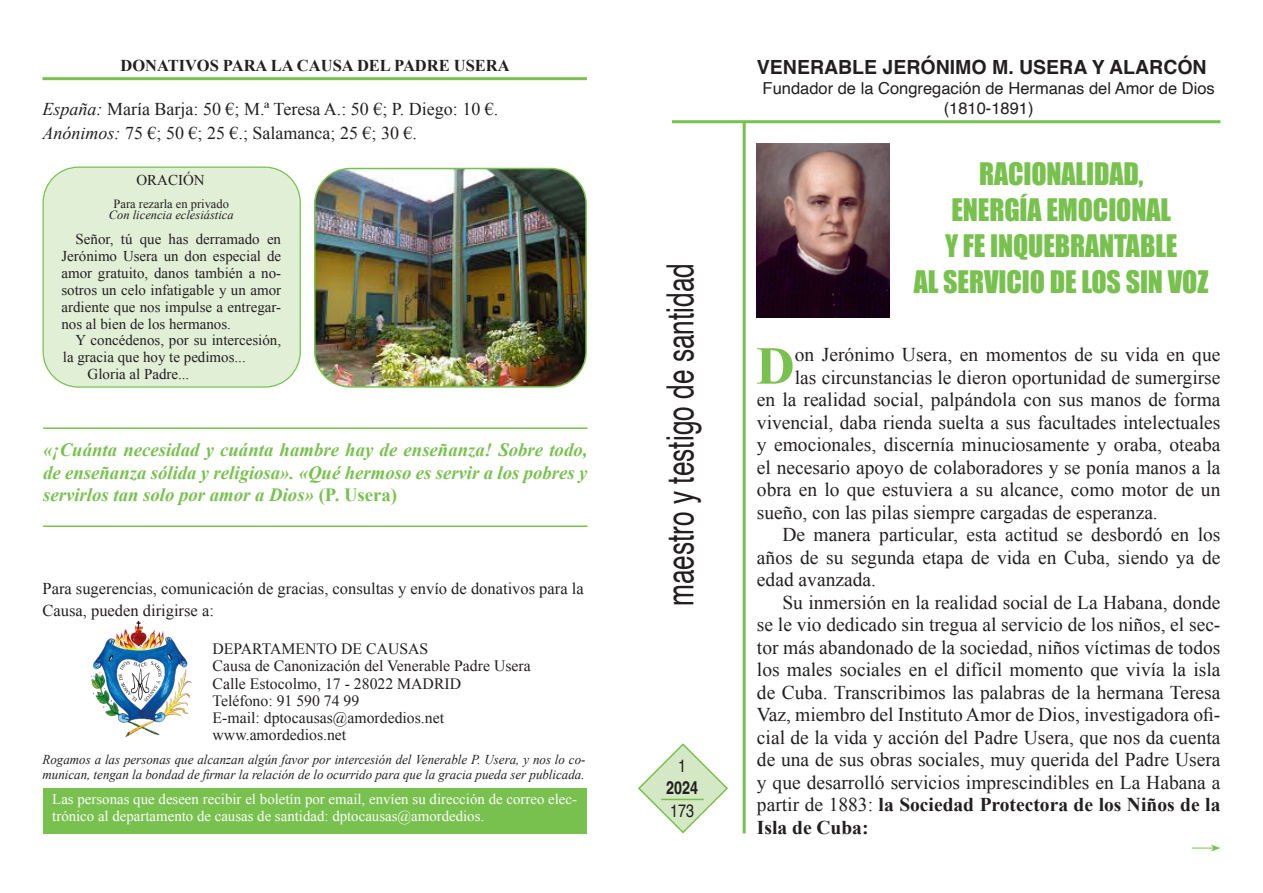
<style>
.page{position:relative;width:1263px;height:893px;background:#fff}
.page>*{position:absolute;margin:0;border:0;box-sizing:border-box;transform-origin:0 0}
.t1{font:700 53.55px "Times New Roman";color:#78c14f}
.t2{font:37.5px "Helvetica";color:#231f20;scale:.7 1}
.t3{font:28.5px/36px "Impact";letter-spacing:-.005em;color:#78c14f;text-align:center}
.t4{font:19.5px/22.5px "Times New Roman";color:#231f20;text-align:justify}
.t5{font:700 19.5px "Helvetica";color:#231f20}
.t6{font:italic 700 18.75px/22.5px "Times New Roman";color:#78c14f;text-align:justify}
.t7{font:18px "Times New Roman";color:#231f20}
.t8{font:18px "Helvetica";color:#231f20;scale:.8 1}
.t9{font:700 18px "Helvetica";color:#231f20;scale:.8 1}
.t10{font:16.5px/21.6px "Times New Roman";color:#231f20}
.t11{font:16.5px "Helvetica";color:#231f20}
.t12{font:700 16.5px "Times New Roman";color:#231f20}
.t13{font:15.75px "Times New Roman";color:#231f20}
.t14{font:15px/16.8px "Times New Roman";color:#231f20;text-align:justify}
.t15{font:14.85px/16.5px "Times New Roman";color:#fff}
.t16{font:italic 13.5px/15px "Times New Roman";color:#231f20;scale:.96 1}
.t17{font:italic 12.45px "Times New Roman";color:#231f20}
.t18{font:12.45px "Times New Roman";color:#231f20}
.s1{font-style:italic}
.s2{font-style:normal}
.s3{font-weight:700}
</style>
<div class="page">
<div style="left:44px;top:788px;width:543px;height:45px;background:#78c14f"></div>
<hr style="left:43px;top:77px;width:544px;height:3px;background:#78c14f">
<hr style="left:672px;top:120px;width:548px;height:3px;background:#78c14f">
<hr style="left:743px;top:121px;width:3px;height:712px;background:#78c14f">
<svg style="left:638px;top:743px;width:90px;height:91px"></svg>
<hr style="left:661px;top:799px;width:43px;height:1px;background:#78c14f">
<img style="left:91px;top:622px;width:101px;height:115px">
<img style="left:315px;top:169px;width:271px;height:216px">
<div style="left:314px;top:168px;width:273px;height:220px;border:2px solid #78c14f;border-radius:35px"></div>
<img style="left:757px;top:144px;width:132px;height:174px">
<svg style="left:1192px;top:845px;width:28px;height:6px"></svg>
<div style="left:43px;top:167px;width:257px;height:220px;background:#e1efd7;border-radius:35px"></div>
<div style="left:43px;top:167px;width:258px;height:221px;border:1px solid #78c14f;border-radius:35px"></div>
<hr style="left:43px;top:525px;width:544px;height:2px;background:#78c14f">
<hr style="left:43px;top:427px;width:544px;height:2px;background:#78c14f">
<p class="t12" style="left:120px;top:54px;width:391px">DONATIVOS PARA LA CAUSA DEL PADRE USERA</p>
<p class="t5" style="left:757px;top:55px;width:451px">VENERABLE JERÓNIMO M. USERA Y ALARCÓN</p>
<p class="t11" style="left:762px;top:75px;width:454px">Fundador de la Congregación de Hermanas del Amor de Dios</p>
<p class="t11" style="left:944px;top:95px;width:91px">(1810-1891)</p>
<p class="t7" style="left:43px;top:97px;width:457px"><span class="s1">España:</span> María Barja: 50 €; M.ª Teresa A.: 50 €; P. Diego: 10 €.</p>
<p class="t7" style="left:43px;top:121px;width:376px"><span class="s1">Anónimos:</span> 75 €; 50 €; 25 €.; Salamanca; 25 €; 30 €.</p>
<p class="t14" style="left:136px;top:172px;width:70px">ORACIÓN</p>
<p class="t18" style="left:114px;top:195px;width:117px">Para rezarla en privado</p>
<p class="t17" style="left:109px;top:206px;width:126px">Con licencia eclesiástica</p>
<p class="t14" style="left:61px;top:231px;width:221px;text-indent:14px">Señor, tú que has derramado en Jerónimo Usera un don especial de amor gratuito, danos también a no&shy;sotros un celo infatigable y un amor ardiente que nos impulse a entregar&shy;nos al bien de los hermanos.</p>
<p class="t14" style="left:63px;top:332px;width:220px;text-indent:13px">Y concédenos, por su intercesión, la gracia que hoy te pedimos...</p>
<p class="t14" style="left:88px;top:365px;width:103px">Gloria al Padre...</p>
<p class="t6" style="left:43px;top:438px;width:546px">«¡Cuánta necesidad y cuánta hambre hay de enseñanza! Sobre todo, de enseñanza sólida y religiosa». «Qué hermoso es servir a los pobres y servirlos tan solo por amor a Dios» <span class="s2">(P. Usera)</span></p>
<p class="t10" style="left:43px;top:577px;width:543px">Para sugerencias, comunicación de gracias, consultas y envío de donativos para la<br>Causa, pueden dirigirse a:</p>
<p class="t13" style="left:213px;top:638px;width:217px">DEPARTAMENTO DE CAUSAS</p>
<p class="t13" style="left:213px;top:655px;width:320px">Causa de Canonización del Venerable Padre Usera</p>
<p class="t13" style="left:213px;top:673px;width:250px">Calle Estocolmo, 17 - 28022 MADRID</p>
<p class="t13" style="left:213px;top:690px;width:148px">Teléfono: 91 590 74 99</p>
<p class="t13" style="left:213px;top:707px;width:233px">E-mail: dptocausas@amordedios.net</p>
<p class="t13" style="left:213px;top:724px;width:135px">www.amordedios.net</p>
<p class="t16" style="left:43px;top:752px;width:567px">Rogamos a las personas que alcanzan algún favor por intercesión del Venerable P. Usera, y nos lo co&shy;munican, tengan la bondad de firmar la relación de lo ocurrido para que la gracia pueda ser publicada.</p>
<p class="t15" style="left:52px;top:791px;width:526px">Las personas que deseen recibir el boletín por email, envíen su dirección de correo elec&shy;trónico al departamento de causas de santidad: dptocausas@amordedios.</p>
<p class="t2" style="left:651px;top:606px;width:491px;rotate:-90deg">maestro y testigo de santidad</p>
<p class="t8" style="left:678px;top:752px;width:12px">1</p>
<p class="t9" style="left:666px;top:777px;width:42px">2024</p>
<p class="t8" style="left:670px;top:797px;width:32px">173</p>
<p class="t3" style="left:914px;top:155px;width:296px">RACIONALIDAD,<br>ENERGÍA EMOCIONAL<br>Y FE INQUEBRANTABLE<br>AL SERVICIO DE LOS SIN VOZ</p>
<p class="t1" style="left:756px;top:329px;width:40px">D</p>
<p class="t4" style="left:795px;top:343px;width:427px">on Jerónimo Usera, en momentos de su vida en que</p>
<p class="t4" style="left:795px;top:366px;width:427px">las circunstancias le dieron oportunidad de sumergirse</p>
<p class="t4" style="left:757px;top:388px;width:465px">en la realidad social, palpándola con sus manos de forma</p>
<p class="t4" style="left:757px;top:411px;width:465px">vivencial, daba rienda suelta a sus facultades intelectuales</p>
<p class="t4" style="left:757px;top:433px;width:465px">y emocionales, discernía minuciosamente y oraba, oteaba</p>
<p class="t4" style="left:757px;top:456px;width:465px">el necesario apoyo de colaboradores y se ponía manos a la</p>
<p class="t4" style="left:757px;top:478px;width:465px">obra en lo que estuviera a su alcance, como motor de un</p>
<p class="t4" style="left:757px;top:501px;width:402px">sueño, con las pilas siempre cargadas de esperanza.</p>
<p class="t4" style="left:757px;top:523px;width:465px;text-indent:26px">De manera particular, esta actitud se desbordó en los años de su segunda etapa de vida en Cuba, siendo ya de edad avanzada.</p>
<p class="t4" style="left:757px;top:591px;width:465px;text-indent:26px">Su inmersión en la realidad social de La Habana, donde se le vio dedicado sin tregua al servicio de los niños, el sec&shy;tor más abandonado de la sociedad, niños víctimas de todos los males sociales en el difícil momento que vivía la isla de Cuba. Transcribimos las palabras de la hermana Teresa Vaz, miembro del Instituto Amor de Dios, investigadora ofi&shy;cial de la vida y acción del Padre Usera, que nos da cuenta de una de sus obras sociales, muy querida del Padre Usera y que desarrolló servicios imprescindibles en La Habana a partir de 1883: <span class="s3">la Sociedad Protectora de los Niños de la Isla de Cuba:</span></p>
</div>
